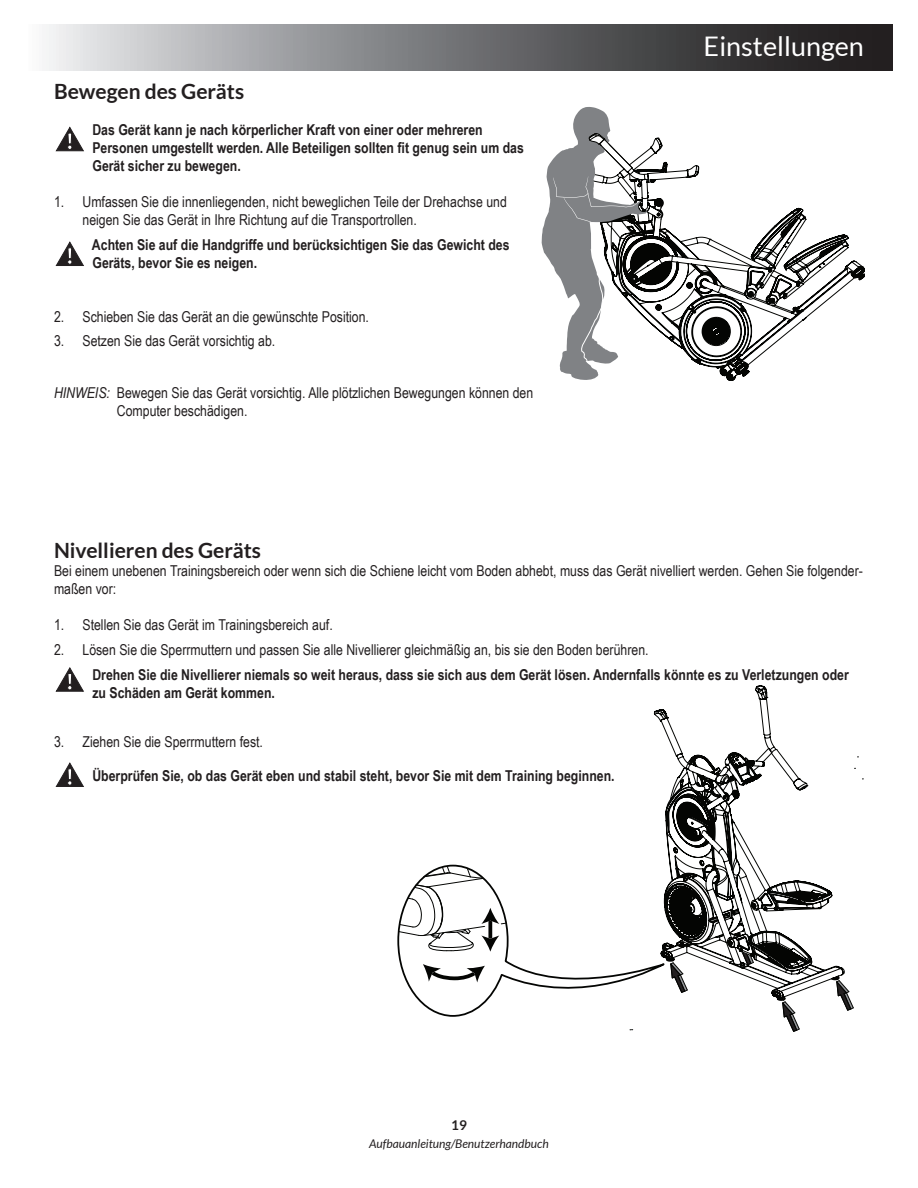
<style>
.page{position:relative;width:918px;height:1188px;background:#fff}
.page>*{position:absolute;margin:0;border:0;box-sizing:border-box;transform-origin:0 0}
.t1{font:27px "Lato";color:#fff}
.t2{font:700 21px "Lato";color:#231f20}
.t3{font:15px/18px "Arial Narrow";color:#231f20}
.t4{font:700 15px/18px "Arial Narrow";color:#231f20}
.t5{font:700 13.5px "Lato";color:#231f20}
.t6{font:italic 12px "Lato";color:#231f20}
.s1{font-style:italic}
</style>
<div class="page">
<svg style="left:46px;top:24px;width:846px;height:46px;background:#777779"></svg>
<svg style="left:56px;top:127px;width:28px;height:24px"></svg>
<svg style="left:56px;top:242px;width:28px;height:24px"></svg>
<svg style="left:56px;top:667px;width:28px;height:25px"></svg>
<svg style="left:56px;top:762px;width:28px;height:25px"></svg>
<svg style="left:648px;top:137px;width:216px;height:244px"></svg>
<svg style="left:541px;top:107px;width:107px;height:273px"></svg>
<svg style="left:397px;top:864px;width:257px;height:153px"></svg>
<svg style="left:654px;top:685px;width:191px;height:316px"></svg>
<svg style="left:782px;top:1001px;width:18px;height:31px"></svg>
<svg style="left:836px;top:980px;width:18px;height:31px"></svg>
<h2 class="t2" style="left:54px;top:79px;width:192px">Bewegen des Geräts</h2>
<p class="t4" style="left:92px;top:120px;width:433px">Das Gerät kann je nach körperlicher Kraft von einer oder mehreren<br>Personen umgestellt werden. Alle Beteiligen sollten fit genug sein um das<br>Gerät sicher zu bewegen.</p>
<p class="t3" style="left:82px;top:192px;width:426px;text-indent:-28px">1. Umfassen Sie die innenliegenden, nicht beweglichen Teile der Drehachse und neigen Sie das Gerät in Ihre Richtung auf die Transportrollen.</p>
<p class="t4" style="left:92px;top:235px;width:419px">Achten Sie auf die Handgriffe und berücksichtigen Sie das Gewicht des<br>Geräts, bevor Sie es neigen.</p>
<p class="t3" style="left:54px;top:307px;width:316px">2. Schieben Sie das Gerät an die gewünschte Position.</p>
<p class="t3" style="left:54px;top:332px;width:223px">3. Setzen Sie das Gerät vorsichtig ab.</p>
<p class="t3" style="left:117px;top:383px;width:418px;text-indent:-63px"><span class="s1">HINWEIS:</span> Bewegen Sie das Gerät vorsichtig. Alle plötzlichen Bewegungen können den<br>Computer beschädigen.</p>
<h1 class="t1" style="left:704px;top:31px;width:162px">Einstellungen</h1>
<h2 class="t2" style="left:54px;top:539px;width:209px">Nivellieren des Geräts</h2>
<p class="t3" style="left:54px;top:562px;width:810px">Bei einem unebenen Trainingsbereich oder wenn sich die Schiene leicht vom Boden abhebt, muss das Gerät nivelliert werden. Gehen Sie folgender&shy;maßen vor:</p>
<p class="t3" style="left:54px;top:616px;width:280px">1. Stellen Sie das Gerät im Trainingsbereich auf.</p>
<p class="t3" style="left:54px;top:640px;width:596px">2. Lösen Sie die Sperrmuttern und passen Sie alle Nivellierer gleichmäßig an, bis sie den Boden berühren.</p>
<p class="t4" style="left:92px;top:665px;width:758px">Drehen Sie die Nivellierer niemals so weit heraus, dass sie sich aus dem Gerät lösen. Andernfalls könnte es zu Verletzungen oder zu Schäden am Gerät kommen.</p>
<p class="t3" style="left:54px;top:733px;width:210px">3. Ziehen Sie die Sperrmuttern fest.</p>
<p class="t4" style="left:92px;top:766px;width:524px">Überprüfen Sie, ob das Gerät eben und stabil steht, bevor Sie mit dem Training beginnen.</p>
<p class="t5" style="left:451px;top:1117px;width:17px">19</p>
<p class="t6" style="left:369px;top:1137px;width:181px">Aufbauanleitung/Benutzerhandbuch</p>
</div>
